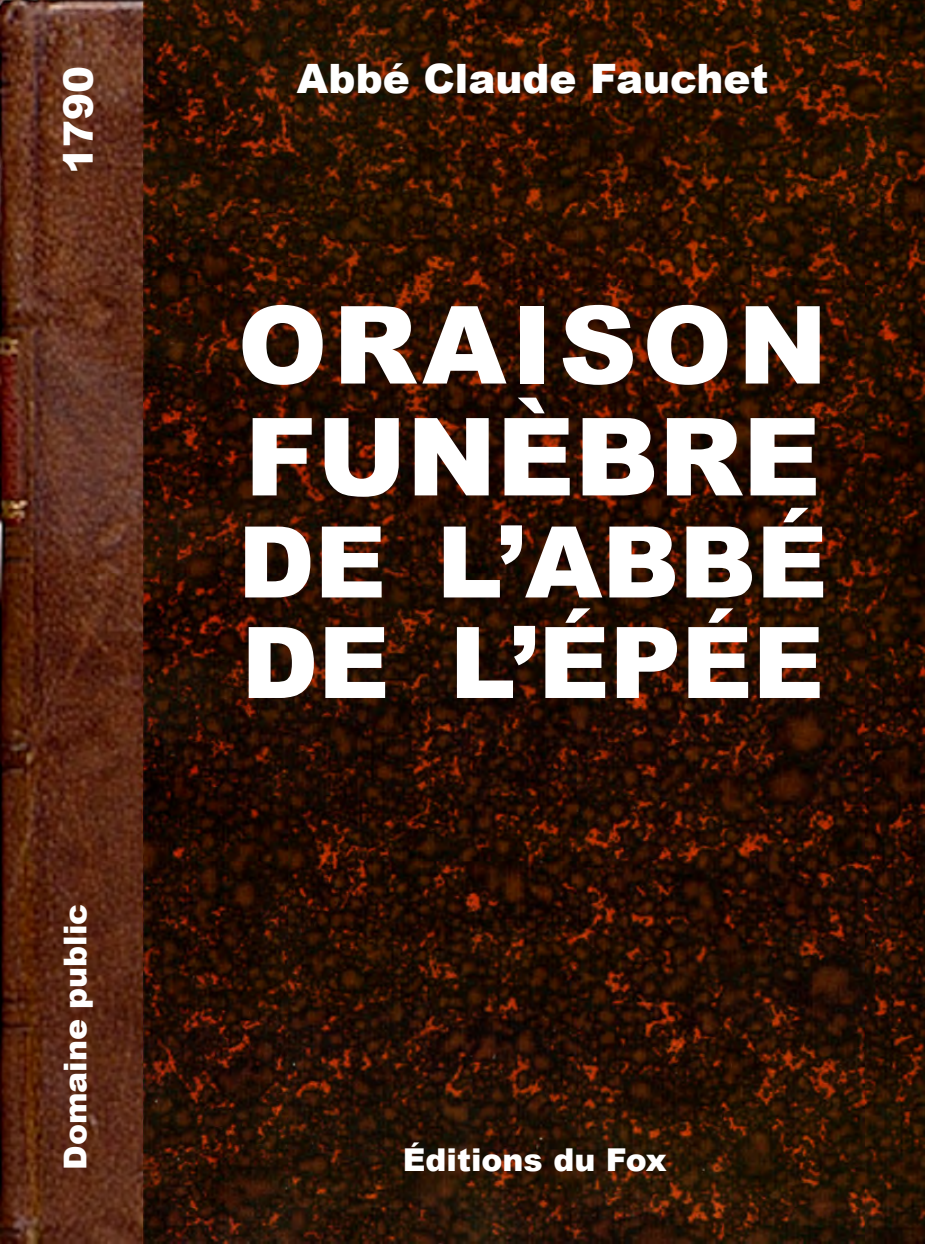
<style>
.page{position:relative;width:925px;height:1244px;background:#fff}
.page>*{position:absolute;margin:0;border:0;box-sizing:border-box;transform-origin:0 0}
.Texte_domaine_public{font:900 108px "Arial";letter-spacing:.05em;color:#fff}
.Texte_domaine_public-2{font:900 108px "Arial";color:#fff}
.Texte_domaine_public-3{font:900 99px "Arial";color:#fff}
.Texte_domaine_public-4{font:900 40.5px "Arial";color:#fff}
.t1{font:900 31.5px "Arial";color:#fff}
</style>
<div class="page">
<img style="left:0;top:0;width:925px;height:1244px">
<p class="Texte_domaine_public-4" style="left:49px;top:174px;width:110px;rotate:-90deg">1790</p>
<p class="t1" style="left:52px;top:1169px;width:268px;rotate:-90deg">Domaine public</p>
<p class="Texte_domaine_public-4" style="left:297px;top:49px;width:473px">Abbé Claude Fauchet</p>
<p class="Texte_domaine_public" style="left:238px;top:266px;width:591px">ORAISON</p>
<p class="Texte_domaine_public-2" style="left:245px;top:378px;width:577px">FUNÈBRE</p>
<p class="Texte_domaine_public-3" style="left:238px;top:490px;width:591px">DE L’ABBÉ</p>
<p class="Texte_domaine_public-3" style="left:241px;top:591px;width:584px">DE L’ÉPÉE</p>
<p class="t1" style="left:403px;top:1136px;width:265px">Éditions du Fox</p>
</div>
